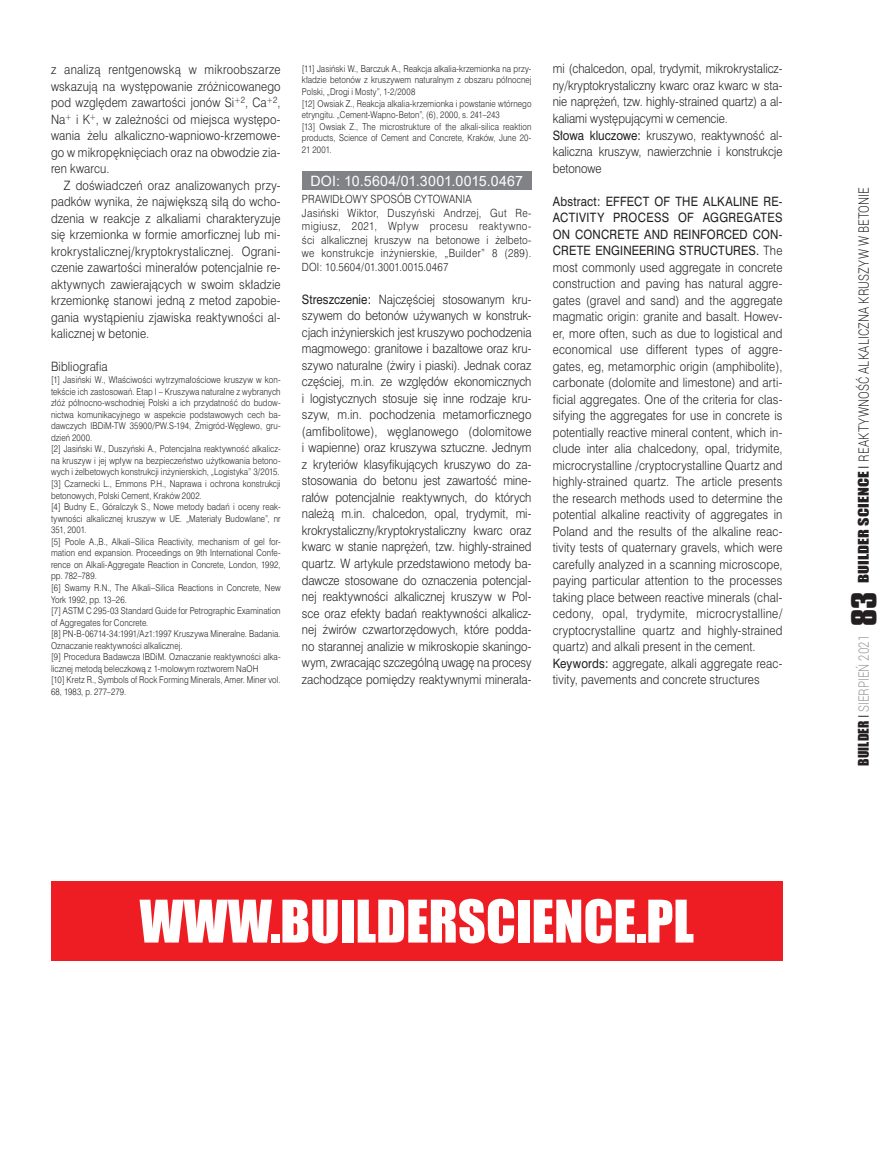
<style>
.page{position:relative;width:893px;height:1170px;background:#fff}
.page>*{position:absolute;margin:0;border:0;box-sizing:border-box;transform-origin:0 0}
.t1{font:54.3px "Impact";color:#fff}
.t2{font:300 14.25px "Roboto";letter-spacing:.015em;color:#231f20;scale:.8 1}
.Fot_podpis{font:14.25px "Arial";letter-spacing:.01em;color:#fff}
.t3{font:300 14.25px "Roboto";color:#939598;scale:.8 1}
.ABSTRAKT_POLSKI{font:12px/16.5px "Swis 721 Lt PL";color:#231f20;text-align:justify;scale:.89 1}
.ABSTRAKT_ANGIELSKI{font:12px/16.5px "Swis 721 Lt PL";letter-spacing:.015em;color:#231f20;text-align:justify;scale:.89 1}
.tekst_swiss{font:12px/16.5px "Swis 721 Lt PL";letter-spacing:.015em;color:#231f20;text-align:justify;scale:.89 1}
.LIITERATURA{font:12px "Swis 721 Lt PL";letter-spacing:.01em;color:#231f20;scale:.89 1}
.PRAWIDLOWY_SPOSOB_CY{font:10.5px/13.5px "Swis 721 Lt PL";letter-spacing:.03em;color:#231f20;text-align:justify;scale:.89 1}
.LITERATURA_WYLICZENI{font:8.7px/11.6px "Swis 721 Lt PL";letter-spacing:.015em;color:#231f20;scale:.86 1}
.s1{font-family:"Swis 721 PL"}
.s2{font-family:"Impact";font-weight:400;font-size:13.5px}
.s3{font-family:"Swis 721 Lt PL";font-weight:400;font-size:13.5px}
.s4{font-family:"Impact";font-weight:400;font-size:13.5px;color:#231f20}
.s5{font-family:"Swis 721 Lt PL";font-weight:400;font-size:13.5px;color:#231f20}
.s6{font-family:"Compacta PL";font-weight:700;font-size:30px;color:#231f20}
</style>
<div class="page">
<div style="left:302px;top:171px;width:229px;height:19px;background:#808285"></div>
<div style="left:51px;top:881px;width:731px;height:79px;background:#ee1d23"></div>
<p class="tekst_swiss" style="left:51px;top:61px;width:259px">z analizą rentgenowską w mikroobszarze wskazują na występowanie zróżnicowanego pod względem zawartości jonów Si<sup>+2</sup>, Ca<sup>+2</sup>, Na<sup>+</sup> i K<sup>+</sup>, w zależności od miejsca występo&shy;wania żelu alkaliczno-wapniowo-krzemowe&shy;go w mikropęknięciach oraz na obwodzie zia&shy;ren kwarcu.</p>
<p class="tekst_swiss" style="left:51px;top:177px;width:259px;text-indent:13px">Z doświadczeń oraz analizowanych przy&shy;padków wynika, że największą siłą do wcho&shy;dzenia w reakcje z alkaliami charakteryzuje się krzemionka w formie amorficznej lub mi&shy;krokrystalicznej/kryptokrystalicznej. Ograni&shy;czenie zawartości minerałów potencjalnie re&shy;aktywnych zawierających w swoim składzie krzemionkę stanowi jedną z metod zapobie&shy;gania wystąpieniu zjawiska reaktywności al&shy;kalicznej w betonie.</p>
<p class="LIITERATURA" style="left:51px;top:359px;width:65px">Bibliografia</p>
<p class="LITERATURA_WYLICZENI" style="left:51px;top:374px;width:268px;text-align:justify">[1] Jasiński W., Właściwości wytrzymałościowe kruszyw w kon&shy;tekście ich zastosowań. Etap I – Kruszywa naturalne z wybranych złóż północno-wschodniej Polski a ich przydatność do budow&shy;nictwa komunikacyjnego w aspekcie podstawowych cech ba&shy;dawczych IBDiM-TW 35900/PW.S-194, Żmigród-Węglewo, gru&shy;dzień 2000.</p>
<p class="LITERATURA_WYLICZENI" style="left:51px;top:443px;width:268px;text-align:justify">[2] Jasiński W., Duszyński A., Potencjalna reaktywność alkalicz&shy;na kruszyw i jej wpływ na bezpieczeństwo użytkowania betono&shy;wych i żelbetowych konstrukcji inżynierskich, „Logistyka” 3/2015.</p>
<p class="LITERATURA_WYLICZENI" style="left:51px;top:477px;width:268px">[3] Czarnecki L., Emmons P.H., Naprawa i ochrona konstrukcji betonowych, Polski Cement, Kraków 2002.</p>
<p class="LITERATURA_WYLICZENI" style="left:51px;top:501px;width:268px;text-align:justify">[4] Budny E., Góralczyk S., Nowe metody badań i oceny reak&shy;tywności alkalicznej kruszyw w UE. „Materiały Budowlane”, nr 351, 2001.</p>
<p class="LITERATURA_WYLICZENI" style="left:51px;top:535px;width:268px;text-align:justify">[5] Poole A.,B., Alkali–Silica Reactivity, mechanism of gel for&shy;mation end expansion. Proceedings on 9th International Confe&shy;rence on Alkali-Aggregate Reaction in Concrete, London, 1992, pp. 782–789.</p>
<p class="LITERATURA_WYLICZENI" style="left:51px;top:581px;width:268px">[6] Swamy R.N., The Alkali–Silica Reactions in Concrete, New<br>York 1992, pp. 13–26.</p>
<p class="LITERATURA_WYLICZENI" style="left:51px;top:605px;width:268px">[7] ASTM C 295-03 Standard Guide for Petrographic Examination of Aggregates for Concrete.</p>
<p class="LITERATURA_WYLICZENI" style="left:51px;top:628px;width:268px">[8] PN-B-06714-34:1991/Az1:1997 Kruszywa Mineralne. Badania.<br>Oznaczanie reaktywności alkalicznej.</p>
<p class="LITERATURA_WYLICZENI" style="left:51px;top:651px;width:268px">[9] Procedura Badawcza IBDiM. Oznaczanie reaktywności alka&shy;licznej metodą beleczkową z 1-molowym roztworem NaOH</p>
<p class="LITERATURA_WYLICZENI" style="left:51px;top:674px;width:268px">[10] Kretz R., Symbols of Rock Forming Minerals, Amer. Miner vol.<br>68, 1983, p. 277–279.</p>
<p class="LITERATURA_WYLICZENI" style="left:302px;top:63px;width:268px;text-align:justify">[11] Jasiński W., Barczuk A., Reakcja alkalia-krzemionka na przy&shy;kładzie betonów z kruszywem naturalnym z obszaru północnej Polski, „Drogi i Mosty”, 1-2/2008</p>
<p class="LITERATURA_WYLICZENI" style="left:302px;top:97px;width:268px">[12] Owsiak Z., Reakcja alkalia-krzemionka i powstanie wtórnego etryngitu. „Cement-Wapno-Beton”, (6), 2000, s. 241–243</p>
<p class="LITERATURA_WYLICZENI" style="left:302px;top:120px;width:268px;text-align:justify">[13] Owsiak Z., The microstrukture of the alkali-silica reaktion products, Science of Cement and Concrete, Kraków, June 20- 21 2001.</p>
<p class="Fot_podpis" style="left:310px;top:171px;width:214px">DOI: 10.5604/01.3001.0015.0467</p>
<p class="PRAWIDLOWY_SPOSOB_CY" style="left:302px;top:192px;width:192px">PRAWIDŁOWY SPOSÓB CYTOWANIA</p>
<p class="PRAWIDLOWY_SPOSOB_CY" style="left:302px;top:206px;width:260px">Jasiński Wiktor, Duszyński Andrzej, Gut Re&shy;migiusz, 2021, Wpływ procesu reaktywno&shy;ści alkalicznej kruszyw na betonowe i żelbeto&shy;we konstrukcje inżynierskie, „Builder” 8 (289).<br>DOI: 10.5604/01.3001.0015.0467</p>
<p class="ABSTRAKT_POLSKI" style="left:302px;top:291px;width:259px"><span class="s1">Streszczenie:</span> Najczęściej stosowanym kru&shy;szywem do betonów używanych w konstruk&shy;cjach inżynierskich jest kruszywo pochodzenia magmowego: granitowe i bazaltowe oraz kru&shy;szywo naturalne (żwiry i piaski). Jednak coraz częściej, m.in. ze względów ekonomicznych i logistycznych stosuje się inne rodzaje kru&shy;szyw, m.in. pochodzenia metamorficznego (amfibolitowe), węglanowego (dolomitowe i wapienne) oraz kruszywa sztuczne. Jednym z kryteriów klasyfikujących kruszywo do za&shy;stosowania do betonu jest zawartość mine&shy;rałów potencjalnie reaktywnych, do których należą m.in. chalcedon, opal, trydymit, mi&shy;krokrystaliczny/kryptokrystaliczny kwarc oraz kwarc w stanie naprężeń, tzw. highly-strained quartz. W artykule przedstawiono metody ba&shy;dawcze stosowane do oznaczenia potencjal&shy;nej reaktywności alkalicznej kruszyw w Pol&shy;sce oraz efekty badań reaktywności alkalicz&shy;nej żwirów czwartorzędowych, które podda&shy;no starannej analizie w mikroskopie skaningo&shy;wym, zwracając szczególną uwagę na procesy zachodzące pomiędzy reaktywnymi minerała-</p>
<p class="ABSTRAKT_POLSKI" style="left:553px;top:60px;width:259px">mi (chalcedon, opal, trydymit, mikrokrystalicz&shy;ny/kryptokrystaliczny kwarc oraz kwarc w sta&shy;nie naprężeń, tzw. highly-strained quartz) a al&shy;kaliami występującymi w cemencie.</p>
<p class="ABSTRAKT_POLSKI" style="left:553px;top:126px;width:259px"><span class="s1">Słowa kluczowe:</span> kruszywo, reaktywność al&shy;kaliczna kruszyw, nawierzchnie i konstrukcje betonowe</p>
<p class="ABSTRAKT_ANGIELSKI" style="left:553px;top:192px;width:260px"><span class="s1">Abstract: EFFECT OF THE ALKALINE RE-ACTIVITY PROCESS OF AGGREGATES ON CONCRETE AND REINFORCED CON-CRETE ENGINEERING STRUCTURES.</span> The most commonly used aggregate in concrete construction and paving has natural aggre&shy;gates (gravel and sand) and the aggregate magmatic origin: granite and basalt. Howev&shy;er, more often, such as due to logistical and economical use different types of aggre&shy;gates, eg, metamorphic origin (amphibolite), carbonate (dolomite and limestone) and arti&shy;ficial aggregates. One of the criteria for clas&shy;sifying the aggregates for use in concrete is potentially reactive mineral content, which in&shy;clude inter alia chalcedony, opal, tridymite, microcrystalline /cryptocrystalline Quartz and highly-strained quartz. The article presents the research methods used to determine the potential alkaline reactivity of aggregates in Poland and the results of the alkaline reac&shy;tivity tests of quaternary gravels, which were carefully analyzed in a scanning microscope, paying particular attention to the processes taking place between reactive minerals (chal&shy;cedony, opal, trydymite, microcrystalline/ cryptocrystalline quartz and highly-strained quartz) and alkali present in the cement.</p>
<p class="ABSTRAKT_ANGIELSKI" style="left:553px;top:654px;width:259px"><span class="s1">Keywords:</span> aggregate, alkali aggregate reac&shy;tivity, pavements and concrete structures</p>
<p class="t1" style="left:140px;top:879px;width:556px">WWW.BUILDERSCIENCE.PL</p>
<p class="t2" style="left:854px;top:583px;width:496px;rotate:-90deg"><span class="s2">BUILDER SCIENCE</span> <span class="s3">I</span> REAKTYWNOŚĆ ALKALICZNA KRUSZYW W BETONIE</p>
<p class="t3" style="left:854px;top:765px;width:218px;rotate:-90deg"><span class="s4">BUILDER</span> <span class="s5">I</span> SIERPIEŃ 2021 <span class="s6">83</span></p>
</div>
